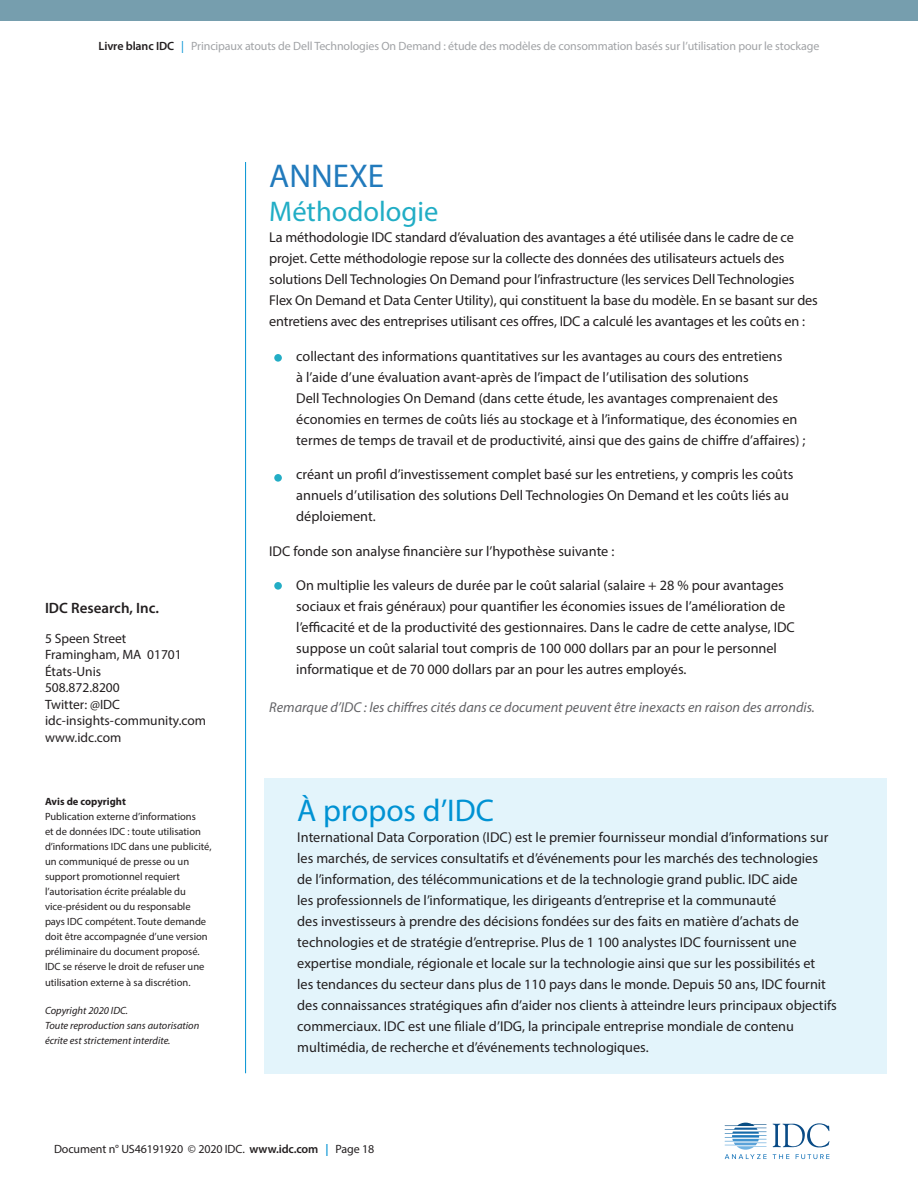
<style>
.page{position:relative;width:918px;height:1188px;background:#fff}
.page>*{position:absolute;margin:0;border:0;box-sizing:border-box;transform-origin:0 0}
.t1{font:33px "Myriad Pro";color:#217abc}
.t2{font:31.5px "Myriad Pro";color:#0092d3}
.t3{font:28.5px "Myriad Pro";color:#21adc5}
.t4{font:600 15px "Myriad Pro";color:#231f20}
.t5{font:14.25px/21px "Myriad Pro";color:#231f20}
.t6{font:italic 14.25px "Myriad Pro";color:#636366}
.t7{font:13.5px/16.5px "Myriad Pro";color:#231f20}
.t8{font:12px "Myriad Pro";letter-spacing:-.01em;color:#a1a3a6}
.t9{font:12px "Myriad Pro";letter-spacing:-.01em;color:#231f20}
.t10{font:10.5px/15px "Myriad Pro";color:#231f20}
.t11{font:italic 10.5px/15px "Myriad Pro";color:#231f20}
.t12{font:700 10.5px "Myriad Pro";color:#231f20}
.s1{font-weight:600;color:#231f20}
.s2{color:#0092d3}
.s3{font-weight:600}
.s4{font-weight:600;color:#0092d3}
</style>
<div class="page">
<hr style="left:245px;top:162px;width:1px;height:911px;background:#0092d3">
<div style="left:0;top:0;width:918px;height:21px;background:#769eae"></div>
<svg style="left:773px;top:1123px;width:57px;height:24px"></svg>
<svg style="left:773px;top:1154px;width:16px;height:5px"></svg>
<svg style="left:796px;top:1154px;width:33px;height:5px"></svg>
<svg style="left:725px;top:1123px;width:42px;height:36px"></svg>
<div style="left:264px;top:778px;width:622px;height:296px;background:#e3f4fb"></div>
<div style="left:274px;top:354px;width:8px;height:8px;background:#23adc5;border-radius:50%"></div>
<div style="left:274px;top:474px;width:8px;height:8px;background:#23adc5;border-radius:50%"></div>
<div style="left:274px;top:582px;width:8px;height:8px;background:#23adc5;border-radius:50%"></div>
<p class="t8" style="left:99px;top:39px;width:722px"><span class="s1">Livre blanc IDC</span> <span class="s2">|</span> Principaux atouts de Dell Technologies On Demand : étude des modèles de consommation basés sur l’utilisation pour le stockage</p>
<p class="t4" style="left:45px;top:598px;width:116px">IDC Research, Inc.</p>
<p class="t7" style="left:45px;top:630px;width:163px">5 Speen Street<br>Framingham, MA 01701<br>États-Unis<br>508.872.8200<br>Twitter: @IDC idc-insights-community.com www.idc.com</p>
<p class="t12" style="left:45px;top:795px;width:82px">Avis de copyright</p>
<p class="t10" style="left:45px;top:809px;width:168px">Publication externe d’informations<br>et de données IDC : toute utilisation d’informations IDC dans une publicité, un communiqué de presse ou un support promotionnel requiert l’autorisation écrite préalable du vice-président ou du responsable pays IDC compétent. Toute demande doit être accompagnée d’une version préliminaire du document proposé.<br>IDC se réserve le droit de refuser une utilisation externe à sa discrétion.</p>
<p class="t11" style="left:45px;top:1003px;width:156px">Copyright 2020 IDC.<br>Toute reproduction sans autorisation écrite est strictement interdite.</p>
<h1 class="t1" style="left:269px;top:155px;width:116px">ANNEXE</h1>
<h3 class="t3" style="left:269px;top:194px;width:171px">Méthodologie</h3>
<p class="t5" style="left:269px;top:227px;width:550px">La méthodologie IDC standard d’évaluation des avantages a été utilisée dans le cadre de ce projet. Cette méthodologie repose sur la collecte des données des utilisateurs actuels des solutions Dell Technologies On Demand pour l’infrastructure (les services Dell Technologies Flex On Demand et Data Center Utility), qui constituent la base du modèle. En se basant sur des entretiens avec des entreprises utilisant ces offres, IDC a calculé les avantages et les coûts en :</p>
<p class="t5" style="left:296px;top:345px;width:511px;text-indent:-27px">• collectant des informations quantitatives sur les avantages au cours des entretiens<br>à l’aide d’une évaluation avant-après de l’impact de l’utilisation des solutions<br>Dell Technologies On Demand (dans cette étude, les avantages comprenaient des économies en termes de coûts liés au stockage et à l’informatique, des économies en termes de temps de travail et de productivité, ainsi que des gains de chiffre d’affaires) ;</p>
<p class="t5" style="left:296px;top:464px;width:499px;text-indent:-27px">• créant un profil d’investissement complet basé sur les entretiens, y compris les coûts annuels d’utilisation des solutions Dell Technologies On Demand et les coûts liés au déploiement.</p>
<p class="t5" style="left:269px;top:540px;width:347px">IDC fonde son analyse financière sur l’hypothèse suivante :</p>
<p class="t5" style="left:296px;top:575px;width:500px;text-indent:-27px">• On multiplie les valeurs de durée par le coût salarial (salaire + 28 % pour avantages sociaux et frais généraux) pour quantifier les économies issues de l’amélioration de l’efficacité et de la productivité des gestionnaires. Dans le cadre de cette analyse, IDC suppose un coût salarial tout compris de 100 000 dollars par an pour le personnel informatique et de 70 000 dollars par an pour les autres employés.</p>
<p class="t6" style="left:269px;top:698px;width:547px">Remarque d’IDC : les chiffres cités dans ce document peuvent être inexacts en raison des arrondis.</p>
<h2 class="t2" style="left:297px;top:791px;width:198px">À propos d’IDC</h2>
<p class="t5" style="left:297px;top:827px;width:541px">International Data Corporation (IDC) est le premier fournisseur mondial d’informations sur les marchés, de services consultatifs et d’événements pour les marchés des technologies de l’information, des télécommunications et de la technologie grand public. IDC aide<br>les professionnels de l’informatique, les dirigeants d’entreprise et la communauté<br>des investisseurs à prendre des décisions fondées sur des faits en matière d’achats de technologies et de stratégie d’entreprise. Plus de 1 100 analystes IDC fournissent une expertise mondiale, régionale et locale sur la technologie ainsi que sur les possibilités et<br>les tendances du secteur dans plus de 110 pays dans le monde. Depuis 50 ans, IDC fournit des connaissances stratégiques afin d’aider nos clients à atteindre leurs principaux objectifs commerciaux. IDC est une filiale d’IDG, la principale entreprise mondiale de contenu multimédia, de recherche et d’événements technologiques.</p>
<p class="t9" style="left:54px;top:1141px;width:322px">Document n° US46191920 © 2020 IDC. <span class="s3">www.idc.com</span> <span class="s4">|</span> Page 18</p>
</div>
